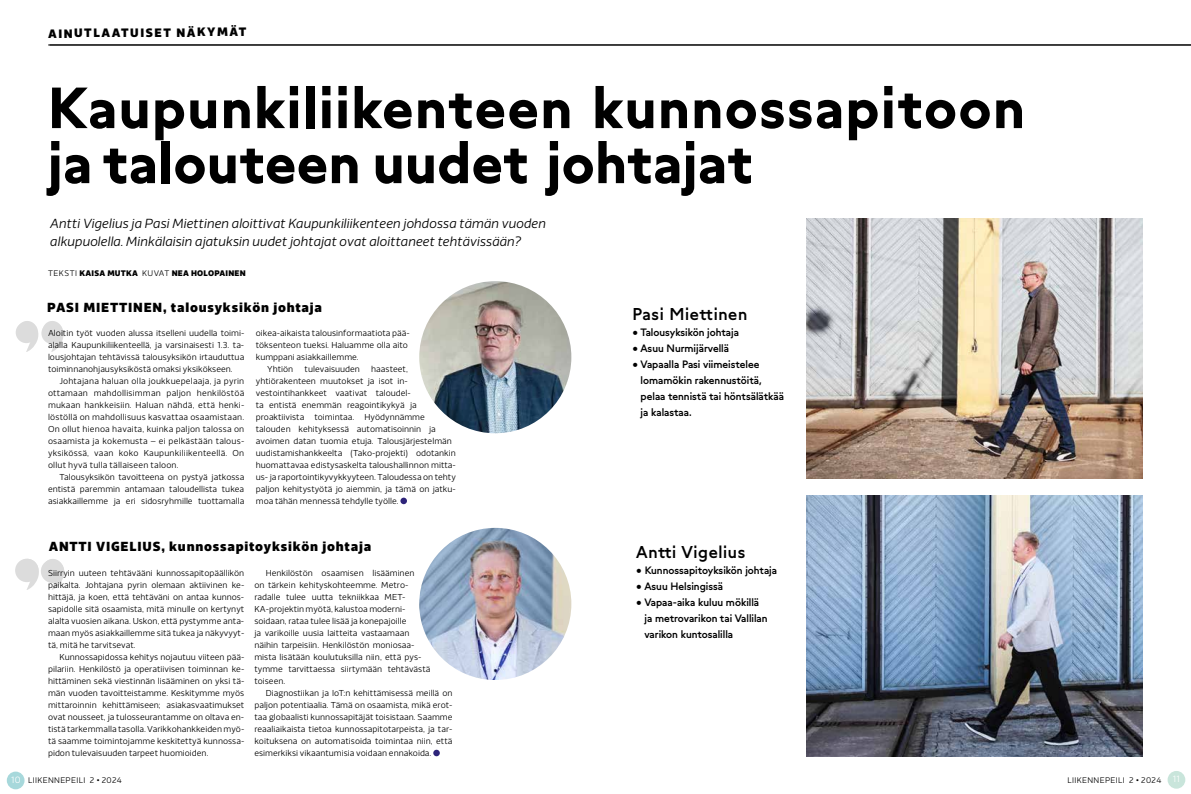
<style>
.page{position:relative;width:1191px;height:794px;background:#fff}
.page>*{position:absolute;margin:0;border:0;box-sizing:border-box;transform-origin:0 0}
.t1{font:700 54px/55px "Grato Classic";letter-spacing:.03em;color:#000}
.t2{font:500 16px "Grato Classic";letter-spacing:.04em;color:#000}
.t3{font:italic 300 13px/18px "HKL Sans";letter-spacing:-.005em;color:#000}
.t4{font:900 13px "HKL Sans";letter-spacing:.06em;color:#000}
.t5{font:900 12px "HKL Sans";letter-spacing:.11em;color:#000}
.t6{font:500 10px/16px "Grato Classic";color:#000}
.t7{font:300 9px "HKL Sans";color:#fff}
.t8{font:300 8.5px/12px "HKL Sans";color:#000;text-align:justify}
.t9{font:300 8px "HKL Sans";letter-spacing:.04em;color:#000}
.t10{font:900 8px "HKL Sans";letter-spacing:.025em;color:#000}
.s1{font-weight:300}
.s2{font-size:9px;color:#fff}
</style>
<div class="page">
<div style="left:1167px;top:771px;width:18px;height:17px;background:#c9e5db;border-radius:50%"></div>
<div style="left:7px;top:771px;width:18px;height:18px;background:#a7d8db;border-radius:50%"></div>
<hr style="left:48px;top:45px;width:1143px;height:1px;background:#000">
<img style="left:806px;top:496px;width:336px;height:261px">
<img style="left:806px;top:218px;width:336px;height:261px">
<div style="left:433px;top:749px;width:7px;height:7px;background:#2e247a;border-radius:50%"></div>
<div style="left:400px;top:497px;width:7px;height:7px;background:#2e247a;border-radius:50%"></div>
<svg style="left:17px;top:321px;width:47px;height:31px"></svg>
<div style="left:16px;top:322px;width:21px;height:21px;background:#dcdcdc;border-radius:50%"></div>
<div style="left:41px;top:322px;width:22px;height:22px;background:#dcdcdc;border-radius:50%"></div>
<svg style="left:17px;top:559px;width:47px;height:31px"></svg>
<div style="left:16px;top:560px;width:22px;height:21px;background:#dcdcdc;border-radius:50%"></div>
<div style="left:15px;top:558px;width:24px;height:24px;border:2px solid #000;border-radius:50%"></div>
<div style="left:42px;top:560px;width:21px;height:22px;background:#dcdcdc;border-radius:50%"></div>
<div style="left:41px;top:559px;width:23px;height:24px;border:2px solid #000;border-radius:50%"></div>
<img style="left:419px;top:528px;width:152px;height:152px;border-radius:76px">
<img style="left:419px;top:281px;width:152px;height:152px;border-radius:76px">
<h3 class="t5" style="left:48px;top:25px;width:200px">AINUTLAATUISET NÄKYMÄT</h3>
<h1 class="t1" style="left:48px;top:74px;width:978px">Kaupunkiliikenteen kunnossapitoon ja talouteen uudet johtajat</h1>
<h3 class="t3" style="left:50px;top:214px;width:497px">Antti Vigelius ja Pasi Miettinen aloittivat Kaupunkiliikenteen johdossa tämän vuoden alkupuolella. Minkälaisin ajatuksin uudet johtajat ovat aloittaneet tehtävissään?</h3>
<p class="t10" style="left:48px;top:268px;width:199px"><span class="s1">TEKSTI</span> KAISA MUTKA <span class="s1">KUVAT</span> NEA HOLOPAINEN</p>
<h3 class="t4" style="left:47px;top:299px;width:276px">PASI MIETTINEN, talousyksikön johtaja</h3>
<h2 class="t2" style="left:632px;top:300px;width:116px">Pasi Miettinen</h2>
<p class="t6" style="left:632px;top:323px;width:108px">• Talousyksikön johtaja</p>
<p class="t6" style="left:632px;top:339px;width:98px">• Asuu Nurmijärvellä</p>
<p class="t6" style="left:640px;top:355px;width:145px;text-indent:-8px">• Vapaalla Pasi viimeistelee lomamökin rakennustöitä, pelaa tennistä tai höntsälätkää ja kalastaa.</p>
<p class="t8" style="left:256px;top:327px;width:156px">oikea-aikaista talousinformaatiota pää-</p>
<p class="t8" style="left:256px;top:339px;width:153px">töksenteon tueksi. Haluamme olla aito</p>
<p class="t8" style="left:256px;top:351px;width:104px">kumppani asiakkaillemme.</p>
<p class="t8" style="left:267px;top:363px;width:28px">Yhtiön</p>
<p class="t8" style="left:304px;top:363px;width:57px">tulevaisuuden</p>
<p class="t8" style="left:48px;top:327px;width:198px">Aloitin työt vuoden alussa itselleni uudella toimi&shy;alalla Kaupunkiliikenteellä, ja varsinaisesti 1.3. ta&shy;lousjohtajan tehtävissä talousyksikön irtauduttua toiminnanohjausyksiköstä omaksi yksikökseen.</p>
<p class="t8" style="left:48px;top:375px;width:198px;text-indent:11px">Johtajana haluan olla joukkuepelaaja, ja pyrin ottamaan mahdollisimman paljon henkilöstöä mukaan hankkeisiin. Haluan nähdä, että henki&shy;löstöllä on mahdollisuus kasvattaa osaamistaan.<br>On ollut hienoa havaita, kuinka paljon talossa on osaamista ja kokemusta – ei pelkästään talous&shy;yksikössä, vaan koko Kaupunkiliikenteellä. On ollut hyvä tulla tällaiseen taloon.</p>
<p class="t8" style="left:48px;top:471px;width:198px;text-indent:11px">Talousyksikön tavoitteena on pystyä jatkossa entistä paremmin antamaan taloudellista tukea asiakkaillemme ja eri sidosryhmille tuottamalla</p>
<p class="t8" style="left:256px;top:363px;width:202px;text-align:left;text-indent:115px">haasteet, yhtiörakenteen muutokset ja isot in&shy;vestointihankkeet vaativat taloudel-<br>ta entistä enemmän reagointikykyä ja proaktiivista toimintaa. Hyödynnämme talouden kehityksessä automatisoinnin ja avoimen datan tuomia etuja. Talousjärjestelmän uudistamishankkeelta (Tako-projekti) odotankin huomattavaa edistysaskelta taloushallinnon mitta&shy;us- ja raportointikyvykkyyteen. Taloudessa on tehty paljon kehitystyötä jo aiemmin, ja tämä on jatku&shy;moa tähän mennessä tehdylle työlle.</p>
<h3 class="t4" style="left:49px;top:537px;width:324px">ANTTI VIGELIUS, kunnossapitoyksikön johtaja</h3>
<h2 class="t2" style="left:636px;top:538px;width:110px">Antti Vigelius</h2>
<p class="t6" style="left:636px;top:561px;width:142px">• Kunnossapitoyksikön johtaja</p>
<p class="t6" style="left:636px;top:577px;width:88px">• Asuu Helsingissä</p>
<p class="t6" style="left:644px;top:593px;width:125px;text-indent:-8px">• Vapaa-aika kuluu mökillä ja metrovarikon tai Vallilan varikon kuntosalilla</p>
<p class="t8" style="left:48px;top:567px;width:198px">Siirryin uuteen tehtävääni kunnossapitopäällikön paikalta. Johtajana pyrin olemaan aktiivinen ke&shy;hittäjä, ja koen, että tehtäväni on antaa kunnos&shy;sapidolle sitä osaamista, mitä minulle on kertynyt alalta vuosien aikana. Uskon, että pystymme anta&shy;maan myös asiakkaillemme sitä tukea ja näkyvyyt&shy;tä, mitä he tarvitsevat.</p>
<p class="t8" style="left:48px;top:651px;width:198px;text-indent:11px">Kunnossapidossa kehitys nojautuu viiteen pää&shy;pilariin. Henkilöstö ja operatiivisen toiminnan ke&shy;hittäminen sekä viestinnän lisääminen on yksi tä&shy;män vuoden tavoitteistamme. Keskitymme myös mittaroinnin kehittämiseen; asiakasvaatimukset ovat nousseet, ja tulosseurantamme on oltava en&shy;tistä tarkemmalla tasolla. Varikkohankkeiden myö&shy;tä saamme toimintojamme keskitettyä kunnossa&shy;pidon tulevaisuuden tarpeet huomioiden.</p>
<p class="t8" style="left:254px;top:567px;width:178px;text-align:left;text-indent:11px">Henkilöstön osaamisen lisääminen<br>on tärkein kehityskohteemme. Metro&shy;radalle tulee uutta tekniikkaa MET-KA-projektin myötä, kalustoa moderni&shy;soidaan, rataa tulee lisää ja konepajoille<br>ja varikoille uusia laitteita vastaamaan näihin tarpeisiin. Henkilöstön moniosaa&shy;mista lisätään koulutuksilla niin, että pys&shy;tymme tarvittaessa siirtymään tehtävästä toiseen.</p>
<p class="t8" style="left:254px;top:687px;width:200px;text-indent:11px">Diagnostiikan ja IoT:n kehittämisessä meillä on paljon potentiaalia. Tämä on osaamista, mikä erot&shy;taa globaalisti kunnossapitäjät toisistaan. Saamme reaaliaikaista tietoa kunnossapitotarpeista, ja tar&shy;koituksena on automatisoida toimintaa niin, että esimerkiksi vikaantumisia voidaan ennakoida.</p>
<p class="t9" style="left:11px;top:775px;width:112px"><span class="s2">10</span> LIIKENNEPEILI 2 • 2024</p>
<p class="t9" style="left:1067px;top:776px;width:95px">LIIKENNEPEILI 2 • 2024</p>
<p class="t7" style="left:1172px;top:774px;width:9px">11</p>
</div>
